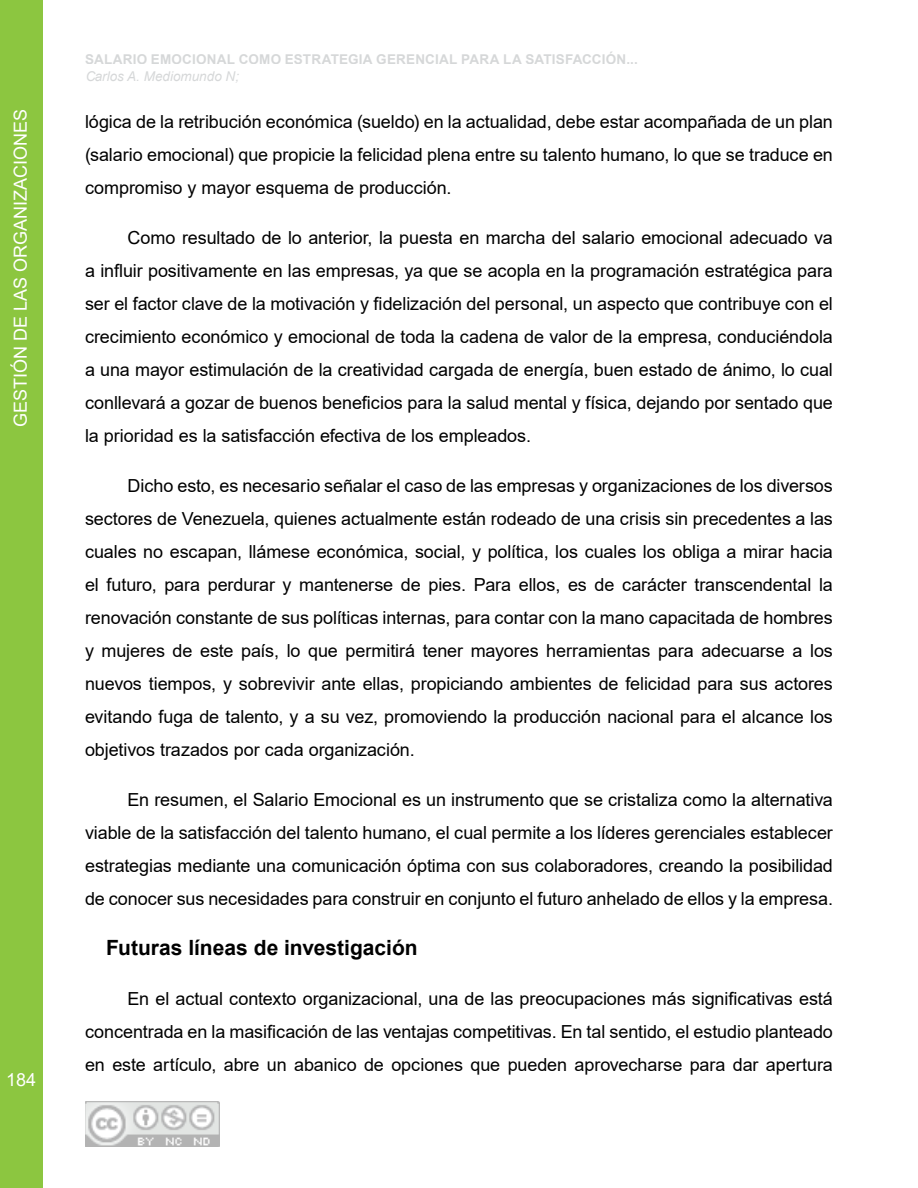
<style>
.page{position:relative;width:918px;height:1188px;background:#fff}
.page>*{position:absolute;margin:0;border:0;box-sizing:border-box;transform-origin:0 0}
.t1{font:700 21px "Arial";color:#000}
.t2{font:18px/33px "Arial";letter-spacing:-.005em;color:#000;text-align:justify}
.t3{font:18px "Arial";color:#fff}
.t4{font:700 13.5px "Arial";letter-spacing:.015em;color:#d1d3d4}
.t5{font:italic 13.5px "Arial";color:#d1d3d4}
</style>
<div class="page">
<div style="left:0;top:0;width:42px;height:1188px;background:#8cc640"></div>
<img style="left:85px;top:1101px;width:134px;height:46px">
<p class="t3" style="left:8px;top:427px;width:320px;rotate:-90deg">GESTIÓN DE LAS ORGANIZACIONES</p>
<p class="t3" style="left:6px;top:1068px;width:32px">184</p>
<p class="t4" style="left:85px;top:49px;width:554px">SALARIO EMOCIONAL COMO ESTRATEGIA GERENCIAL PARA LA SATISFACCIÓN...</p>
<p class="t5" style="left:85px;top:67px;width:156px">Carlos A. Mediomundo N;</p>
<p class="t2" style="left:85px;top:105px;width:749px">lógica de la retribución económica (sueldo) en la actualidad, debe estar acompañada de un plan (salario emocional) que propicie la felicidad plena entre su talento humano, lo que se traduce en compromiso y mayor esquema de producción.</p>
<p class="t2" style="left:85px;top:221px;width:749px;text-indent:43px">Como resultado de lo anterior, la puesta en marcha del salario emocional adecuado va a influir positivamente en las empresas, ya que se acopla en la programación estratégica para ser el factor clave de la motivación y fidelización del personal, un aspecto que contribuye con el crecimiento económico y emocional de toda la cadena de valor de la empresa, conduciéndola a una mayor estimulación de la creatividad cargada de energía, buen estado de ánimo, lo cual conllevará a gozar de buenos beneficios para la salud mental y física, dejando por sentado que la prioridad es la satisfacción efectiva de los empleados.</p>
<p class="t2" style="left:85px;top:469px;width:749px;text-indent:43px">Dicho esto, es necesario señalar el caso de las empresas y organizaciones de los diversos sectores de Venezuela, quienes actualmente están rodeado de una crisis sin precedentes a las cuales no escapan, llámese económica, social, y política, los cuales los obliga a mirar hacia el futuro, para perdurar y mantenerse de pies. Para ellos, es de carácter transcendental la renovación constante de sus políticas internas, para contar con la mano capacitada de hombres y mujeres de este país, lo que permitirá tener mayores herramientas para adecuarse a los nuevos tiempos, y sobrevivir ante ellas, propiciando ambientes de felicidad para sus actores evitando fuga de talento, y a su vez, promoviendo la producción nacional para el alcance los objetivos trazados por cada organización.</p>
<p class="t2" style="left:85px;top:783px;width:750px;text-indent:43px">En resumen, el Salario Emocional es un instrumento que se cristaliza como la alternativa viable de la satisfacción del talento humano, el cual permite a los líderes gerenciales establecer estrategias mediante una comunicación óptima con sus colaboradores, creando la posibilidad de conocer sus necesidades para construir en conjunto el futuro anhelado de ellos y la empresa.</p>
<p class="t1" style="left:106px;top:933px;width:313px">Futuras líneas de investigación</p>
<p class="t2" style="left:85px;top:982px;width:749px;text-indent:43px">En el actual contexto organizacional, una de las preocupaciones más significativas está concentrada en la masificación de las ventajas competitivas. En tal sentido, el estudio planteado en este artículo, abre un abanico de opciones que pueden aprovecharse para dar apertura</p>
</div>
